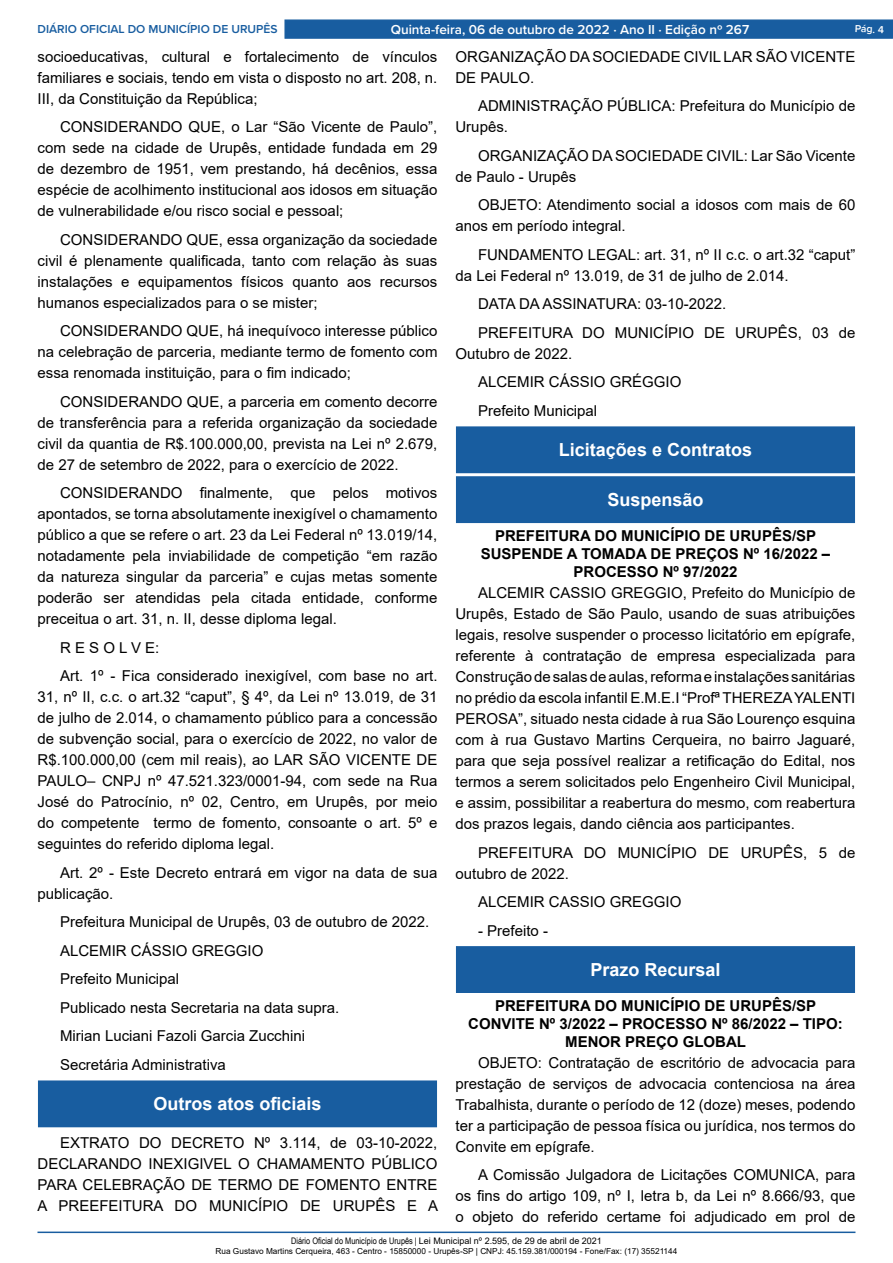
<style>
.page{position:relative;width:893px;height:1263px;background:#fff}
.page>*{position:absolute;margin:0;border:0;box-sizing:border-box;transform-origin:0 0}
.t1{font:700 18px "Arial";color:#fff}
._2_-_Corpo{font:15px/21px "Arial";color:#000;text-align:justify}
._1_-_Cabeçalho{font:700 15px/18px "Arial";color:#000;text-align:center}
.t2{font:600 13.5px "Proxima Nova";color:#fff}
.t3{font:600 12px "Proxima Nova";color:#185da0}
.t4{font:600 10.5px "Proxima Nova";color:#fff}
.t5{font:9px "Arial";color:#000}
.t6{font:8.25px "Arial";color:#000}
.s1{font-family:"Arial Narrow"}
</style>
<div class="page">
<hr style="left:38px;top:1231px;width:817px;height:2px;background:#185da0">
<div style="left:284px;top:19px;width:609px;height:20px;background:#185da0;border:1px solid #185da0"></div>
<div style="left:39px;top:1081px;width:397px;height:46px;background:#185da0"></div>
<div style="left:38px;top:1080px;width:399px;height:47px;border:1px solid #185da0"></div>
<div style="left:456px;top:427px;width:398px;height:46px;background:#185da0"></div>
<div style="left:456px;top:426px;width:399px;height:47px;border:1px solid #185da0"></div>
<div style="left:456px;top:477px;width:398px;height:45px;background:#185da0"></div>
<div style="left:456px;top:476px;width:399px;height:47px;border:1px solid #185da0"></div>
<div style="left:456px;top:947px;width:398px;height:45px;background:#185da0"></div>
<div style="left:456px;top:946px;width:399px;height:47px;border:1px solid #185da0"></div>
<p class="t3" style="left:38px;top:20px;width:242px">DIÁRIO OFICIAL DO MUNICÍPIO DE URUPÊS</p>
<p class="t2" style="left:391px;top:19px;width:360px">Quinta-feira, 06 de outubro de 2022 ⋅ Ano II ⋅ Edição nº 267</p>
<p class="t4" style="left:855px;top:21px;width:31px;rotate:2deg">Pág. 4</p>
<p class="_2_-_Corpo" style="left:38px;top:46px;width:401px">socioeducativas, cultural e fortalecimento de vínculos familiares e sociais, tendo em vista o disposto no art. 208, n.<br>III, da Constituição da República;</p>
<p class="_2_-_Corpo" style="left:38px;top:116px;width:401px;text-indent:22px">CONSIDERANDO QUE, o Lar “São Vicente de Paulo”, com sede na cidade de Urupês, entidade fundada em 29 de dezembro de 1951, vem prestando, há decênios, essa espécie de acolhimento institucional aos idosos em situação de vulnerabilidade e/ou risco social e pessoal;</p>
<p class="_2_-_Corpo" style="left:38px;top:229px;width:401px;text-indent:22px">CONSIDERANDO QUE, essa organização da sociedade civil é plenamente qualificada, tanto com relação às suas instalações e equipamentos físicos quanto aos recursos humanos especializados para o se mister;</p>
<p class="_2_-_Corpo" style="left:38px;top:320px;width:401px;text-indent:22px">CONSIDERANDO QUE, há inequívoco interesse público na celebração de parceria, mediante termo de fomento com essa renomada instituição, para o fim indicado;</p>
<p class="_2_-_Corpo" style="left:38px;top:391px;width:401px;text-indent:22px">CONSIDERANDO QUE, a parceria em comento decorre de transferência para a referida organização da sociedade civil da quantia de R$.100.000,00, prevista na Lei nº 2.679, de 27 de setembro de 2022, para o exercício de 2022.</p>
<p class="_2_-_Corpo" style="left:38px;top:482px;width:401px;text-indent:22px">CONSIDERANDO finalmente, que pelos motivos apontados, se torna absolutamente inexigível o chamamento público a que se refere o art. 23 da Lei Federal nº 13.019/14, notadamente pela inviabilidade de competição “em razão da natureza singular da parceria” e cujas metas somente poderão ser atendidas pela citada entidade, conforme preceitua o art. 31, n. II, desse diploma legal.</p>
<p class="_2_-_Corpo" style="left:60px;top:637px;width:101px">R E S O L V E:</p>
<p class="_2_-_Corpo" style="left:38px;top:665px;width:401px;text-indent:22px">Art. 1º - Fica considerado inexigível, com base no art.<br>31, nº II, c.c. o art.32 “caput”, § 4º, da Lei nº 13.019, de 31 de julho de 2.014, o chamamento público para a concessão de subvenção social, para o exercício de 2022, no valor de R$.100.000,00 (cem mil reais), ao LAR SÃO VICENTE DE PAULO– CNPJ nº 47.521.323/0001-94, com sede na Rua José do Patrocínio, nº 02, Centro, em Urupês, por meio do competente termo de fomento, consoante o art. 5º e seguintes do referido diploma legal.</p>
<p class="_2_-_Corpo" style="left:38px;top:862px;width:401px;text-indent:22px">Art. 2º - Este Decreto entrará em vigor na data de sua publicação.</p>
<p class="_2_-_Corpo" style="left:60px;top:911px;width:371px">Prefeitura Municipal de Urupês, 03 de outubro de 2022.</p>
<p class="_2_-_Corpo" style="left:60px;top:940px;width:205px">ALCEMIR CÁSSIO GREGGIO</p>
<p class="_2_-_Corpo" style="left:60px;top:968px;width:121px">Prefeito Municipal</p>
<p class="_2_-_Corpo" style="left:60px;top:997px;width:281px">Publicado nesta Secretaria na data supra.</p>
<p class="_2_-_Corpo" style="left:60px;top:1025px;width:247px">Mirian Luciani Fazoli Garcia Zucchini</p>
<p class="_2_-_Corpo" style="left:60px;top:1054px;width:167px">Secretária Administrativa</p>
<p class="t1" style="left:153px;top:1091px;width:170px">Outros atos oficiais</p>
<p class="_2_-_Corpo" style="left:38px;top:1132px;width:402px;text-indent:22px">EXTRATO DO DECRETO Nº 3.114, de 03-10-2022, DECLARANDO INEXIGIVEL O CHAMAMENTO PÚBLICO PARA CELEBRAÇÃO DE TERMO DE FOMENTO ENTRE A PREEFEITURA DO MUNICÍPIO DE URUPÊS E A</p>
<p class="_2_-_Corpo" style="left:455px;top:46px;width:401px">ORGANIZAÇÃO DA SOCIEDADE CIVIL LAR SÃO VICENTE<br>DE PAULO.</p>
<p class="_2_-_Corpo" style="left:455px;top:95px;width:401px;text-indent:22px">ADMINISTRAÇÃO PÚBLICA: Prefeitura do Município de<br>Urupês.</p>
<p class="_2_-_Corpo" style="left:455px;top:145px;width:401px;text-indent:22px">ORGANIZAÇÃO DA SOCIEDADE CIVIL: Lar São Vicente de Paulo - Urupês</p>
<p class="_2_-_Corpo" style="left:455px;top:194px;width:401px;text-indent:22px">OBJETO: Atendimento social a idosos com mais de 60 anos em período integral.</p>
<p class="_2_-_Corpo" style="left:455px;top:244px;width:401px;text-indent:22px">FUNDAMENTO LEGAL: art. 31, nº II c.c. o art.32 “caput” da Lei Federal nº 13.019, de 31 de julho de 2.014.</p>
<p class="_2_-_Corpo" style="left:478px;top:293px;width:250px">DATA DA ASSINATURA: 03-10-2022.</p>
<p class="_2_-_Corpo" style="left:455px;top:322px;width:401px;text-indent:22px">PREFEITURA DO MUNICÍPIO DE URUPÊS, 03 de<br>Outubro de 2022.</p>
<p class="_2_-_Corpo" style="left:478px;top:371px;width:205px">ALCEMIR CÁSSIO GRÉGGIO</p>
<p class="_2_-_Corpo" style="left:478px;top:400px;width:121px">Prefeito Municipal</p>
<p class="t1" style="left:559px;top:437px;width:195px">Licitações e Contratos</p>
<p class="t1" style="left:607px;top:487px;width:98px">Suspensão</p>
<p class="_1_-_Cabeçalho" style="left:495px;top:527px;width:323px">PREFEITURA DO MUNICÍPIO DE URUPÊS/SP</p>
<p class="_1_-_Cabeçalho" style="left:481px;top:545px;width:351px">SUSPENDE A TOMADA DE PREÇOS Nº 16/2022 –<br>PROCESSO Nº 97/2022</p>
<p class="_2_-_Corpo" style="left:455px;top:582px;width:401px;text-indent:22px">ALCEMIR CASSIO GREGGIO, Prefeito do Município de Urupês, Estado de São Paulo, usando de suas atribuições legais, resolve suspender o processo licitatório em epígrafe, referente à contratação de empresa especializada para Construção de salas de aulas, reforma e instalações sanitárias no prédio da escola infantil E.M.E.I “Profª THEREZA YALENTI PEROSA”, situado nesta cidade à rua São Lourenço esquina com à rua Gustavo Martins Cerqueira, no bairro Jaguaré, para que seja possível realizar a retificação do Edital, nos termos a serem solicitados pelo Engenheiro Civil Municipal, e assim, possibilitar a reabertura do mesmo, com reabertura dos prazos legais, dando ciência aos participantes.</p>
<p class="_2_-_Corpo" style="left:455px;top:842px;width:401px;text-indent:22px">PREFEITURA DO MUNICÍPIO DE URUPÊS, 5 de outubro de 2022.</p>
<p class="_2_-_Corpo" style="left:478px;top:891px;width:205px">ALCEMIR CASSIO GREGGIO</p>
<p class="_2_-_Corpo" style="left:478px;top:920px;width:72px">- Prefeito -</p>
<p class="t1" style="left:590px;top:957px;width:132px">Prazo Recursal</p>
<p class="_1_-_Cabeçalho" style="left:495px;top:997px;width:323px">PREFEITURA DO MUNICÍPIO DE URUPÊS/SP</p>
<p class="_1_-_Cabeçalho" style="left:468px;top:1015px;width:376px">CONVITE Nº 3/2022 – PROCESSO Nº 86/2022 – TIPO:<br>MENOR PREÇO GLOBAL</p>
<p class="_2_-_Corpo" style="left:455px;top:1052px;width:401px;text-indent:22px">OBJETO: Contratação de escritório de advocacia para prestação de serviços de advocacia contenciosa na área Trabalhista, durante o período de 12 (doze) meses, podendo ter a participação de pessoa física ou jurídica, nos termos do Convite em epígrafe.</p>
<p class="_2_-_Corpo" style="left:455px;top:1164px;width:401px;text-indent:22px">A Comissão Julgadora de Licitações COMUNICA, para os fins do artigo 109, nº I, letra b, da Lei nº 8.666/93, que o objeto do referido certame foi adjudicado em prol de</p>
<p class="t5" style="left:291px;top:1235px;width:312px"><span class="s1">Diário Oficial do Município de Urupês |</span> Lei Municipal nº 2.595, de 29 de abril de 2021</p>
<p class="t6" style="left:216px;top:1245px;width:463px">Rua Gustavo Martins Cerqueira, 463 - Centro - 15850000 - Urupês-SP | CNPJ: 45.159.381/000194 - Fone/Fax: (17) 35521144</p>
</div>
